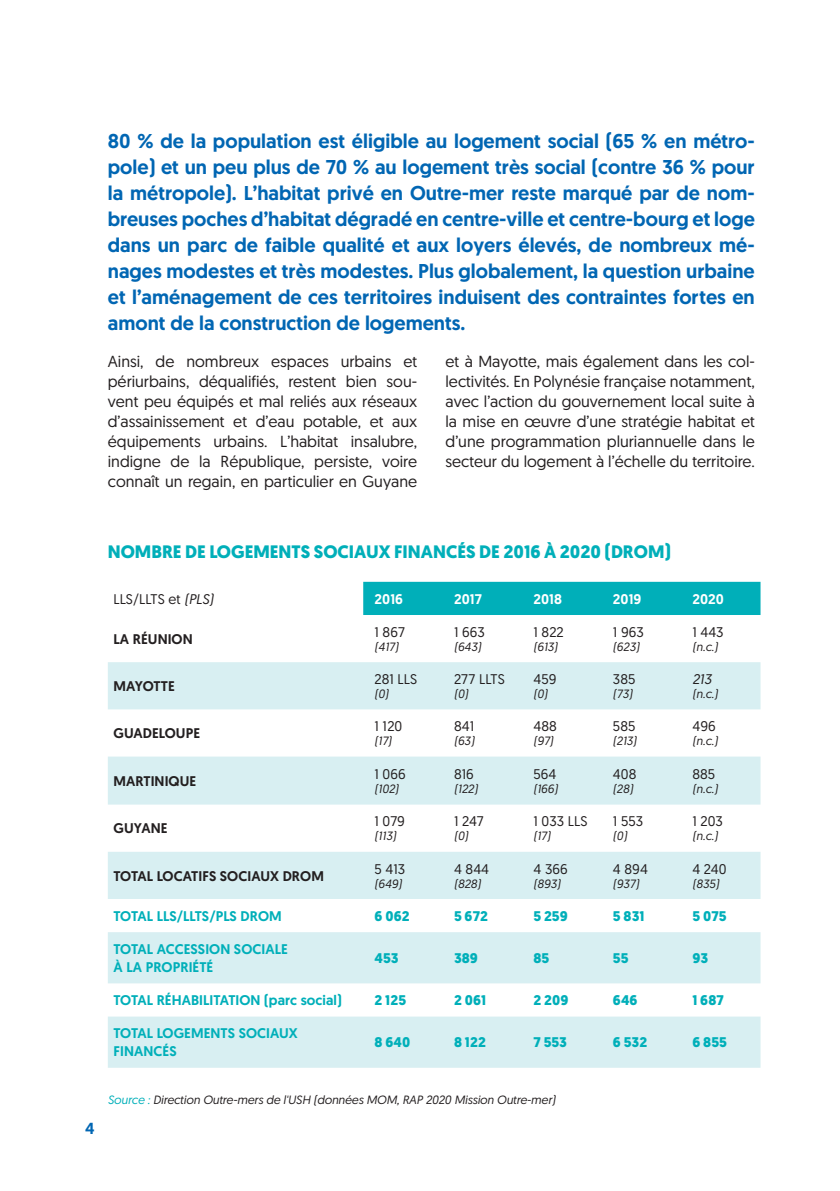
<style>
.page{position:relative;width:840px;height:1191px;background:#fff}
.page>*{position:absolute;margin:0;border:0;box-sizing:border-box;transform-origin:0 0}
.Texte_courant{font:500 20px/26px "Geomanist";color:#0166b3;text-align:justify}
.Texte_courant-2{font:700 18px "Geomanist";color:#00afb9}
.Texte_courant-3{font:16px/20px "Geomanist";color:#231f20;text-align:justify}
.t1{font:500 16px "Geomanist";color:#0166b3}
.Texte_courant-4{font:14px "Geomanist";letter-spacing:.005em;color:#231f20}
.Texte_courant-5{font:500 14px/18px "Geomanist";letter-spacing:.005em;color:#00afb9}
.Texte_courant-6{font:700 14px "Geomanist";letter-spacing:.005em;color:#00afb9}
.Texte_courant-7{font:500 14px "Geomanist";letter-spacing:.005em;color:#231f20}
.Texte_courant-8{font:500 14px "Geomanist";letter-spacing:.005em;color:#fff}
.Texte_courant-9{font:italic 14px "Geomanist";color:#231f20}
.Texte_courant-10{font:italic 12px "Geomanist";color:#231f20}
.s1{font-style:italic}
.s2{color:#00afb9}
</style>
<div class="page">
<div style="left:363px;top:582px;width:397px;height:33px;background:#00afb9"></div>
<svg style="left:108px;top:662px;width:652px;height:405px;fill:#d8eff2"></svg>
<p class="Texte_courant" style="left:108px;top:128px;width:648px">80 % de la population est éligible au logement social (65 % en métro&shy;pole) et un peu plus de 70 % au logement très social (contre 36 % pour la métropole). L’habitat privé en Outre-mer reste marqué par de nom&shy;breuses poches d’habitat dégradé en centre-ville et centre-bourg et loge dans un parc de faible qualité et aux loyers élevés, de nombreux mé&shy;nages modestes et très modestes. Plus globalement, la question urbaine et l’aménagement de ces territoires induisent des contraintes fortes en amont de la construction de logements.</p>
<p class="Texte_courant-3" style="left:108px;top:351px;width:310px">Ainsi, de nombreux espaces urbains et périurbains, déqualifiés, restent bien sou&shy;vent peu équipés et mal reliés aux réseaux d’assainissement et d’eau potable, et aux équipements urbains. L’habitat insalubre, indigne de la République, persiste, voire connaît un regain, en particulier en Guyane</p>
<p class="Texte_courant-3" style="left:445px;top:351px;width:310px">et à Mayotte, mais également dans les col&shy;lectivités. En Polynésie française notamment, avec l’action du gouvernement local suite à la mise en œuvre d’une stratégie habitat et d’une programmation pluriannuelle dans le secteur du logement à l’échelle du territoire.</p>
<p class="t1" style="left:85px;top:1118px;width:11px">4</p>
<p class="Texte_courant-2" style="left:108px;top:539px;width:564px">NOMBRE DE LOGEMENTS SOCIAUX FINANCÉS DE 2016 À 2020 (DROM)</p>
<p class="Texte_courant-4" style="left:113px;top:589px;width:101px">LLS/LLTS et <span class="s1">(PLS)</span></p>
<p class="Texte_courant-8" style="left:374px;top:589px;width:30px">2016</p>
<p class="Texte_courant-8" style="left:454px;top:589px;width:29px">2017</p>
<p class="Texte_courant-8" style="left:533px;top:589px;width:30px">2018</p>
<p class="Texte_courant-8" style="left:612px;top:589px;width:30px">2019</p>
<p class="Texte_courant-8" style="left:692px;top:589px;width:33px">2020</p>
<p class="Texte_courant-7" style="left:113px;top:629px;width:81px">LA RÉUNION</p>
<p class="Texte_courant-4" style="left:374px;top:623px;width:32px">1 867</p>
<p class="Texte_courant-10" style="left:374px;top:639px;width:25px">(417)</p>
<p class="Texte_courant-4" style="left:454px;top:623px;width:32px">1 663</p>
<p class="Texte_courant-10" style="left:454px;top:639px;width:28px">(643)</p>
<p class="Texte_courant-4" style="left:533px;top:623px;width:32px">1 822</p>
<p class="Texte_courant-10" style="left:533px;top:639px;width:25px">(613)</p>
<p class="Texte_courant-4" style="left:612px;top:623px;width:32px">1 963</p>
<p class="Texte_courant-10" style="left:612px;top:639px;width:28px">(623)</p>
<p class="Texte_courant-4" style="left:692px;top:623px;width:33px">1 443</p>
<p class="Texte_courant-10" style="left:692px;top:639px;width:27px">(n.c.)</p>
<p class="Texte_courant-7" style="left:113px;top:677px;width:63px">MAYOTTE</p>
<p class="Texte_courant-7" style="left:113px;top:724px;width:88px">GUADELOUPE</p>
<p class="Texte_courant-7" style="left:113px;top:771px;width:84px">MARTINIQUE</p>
<p class="Texte_courant-7" style="left:113px;top:819px;width:55px">GUYANE</p>
<p class="Texte_courant-7" style="left:113px;top:866px;width:212px">TOTAL LOCATIFS SOCIAUX DROM</p>
<p class="Texte_courant-4" style="left:374px;top:670px;width:44px">281 LLS</p>
<p class="Texte_courant-10" style="left:374px;top:686px;width:15px">(0)</p>
<p class="Texte_courant-4" style="left:454px;top:670px;width:52px">277 LLTS</p>
<p class="Texte_courant-10" style="left:454px;top:686px;width:15px">(0)</p>
<p class="Texte_courant-4" style="left:533px;top:670px;width:24px">459</p>
<p class="Texte_courant-10" style="left:533px;top:686px;width:15px">(0)</p>
<p class="Texte_courant-4" style="left:612px;top:670px;width:24px">385</p>
<p class="Texte_courant-10" style="left:612px;top:686px;width:21px">(73)</p>
<p class="Texte_courant-9" style="left:692px;top:670px;width:20px">213</p>
<p class="Texte_courant-10" style="left:692px;top:686px;width:27px">(n.c.)</p>
<p class="Texte_courant-4" style="left:374px;top:717px;width:29px">1 120</p>
<p class="Texte_courant-10" style="left:374px;top:733px;width:18px">(17)</p>
<p class="Texte_courant-4" style="left:454px;top:717px;width:22px">841</p>
<p class="Texte_courant-10" style="left:454px;top:733px;width:22px">(63)</p>
<p class="Texte_courant-4" style="left:533px;top:717px;width:25px">488</p>
<p class="Texte_courant-10" style="left:533px;top:733px;width:21px">(97)</p>
<p class="Texte_courant-4" style="left:612px;top:717px;width:24px">585</p>
<p class="Texte_courant-10" style="left:612px;top:733px;width:25px">(213)</p>
<p class="Texte_courant-4" style="left:692px;top:717px;width:25px">496</p>
<p class="Texte_courant-10" style="left:692px;top:733px;width:27px">(n.c.)</p>
<p class="Texte_courant-4" style="left:374px;top:765px;width:33px">1 066</p>
<p class="Texte_courant-10" style="left:374px;top:781px;width:25px">(102)</p>
<p class="Texte_courant-4" style="left:454px;top:765px;width:21px">816</p>
<p class="Texte_courant-10" style="left:454px;top:781px;width:25px">(122)</p>
<p class="Texte_courant-4" style="left:533px;top:765px;width:24px">564</p>
<p class="Texte_courant-10" style="left:533px;top:781px;width:26px">(166)</p>
<p class="Texte_courant-4" style="left:612px;top:765px;width:25px">408</p>
<p class="Texte_courant-10" style="left:612px;top:781px;width:22px">(28)</p>
<p class="Texte_courant-4" style="left:692px;top:765px;width:24px">885</p>
<p class="Texte_courant-10" style="left:692px;top:781px;width:27px">(n.c.)</p>
<p class="Texte_courant-4" style="left:374px;top:812px;width:32px">1 079</p>
<p class="Texte_courant-10" style="left:374px;top:828px;width:23px">(113)</p>
<p class="Texte_courant-4" style="left:454px;top:812px;width:31px">1 247</p>
<p class="Texte_courant-10" style="left:454px;top:828px;width:15px">(0)</p>
<p class="Texte_courant-4" style="left:533px;top:812px;width:55px">1 033 LLS</p>
<p class="Texte_courant-10" style="left:533px;top:828px;width:18px">(17)</p>
<p class="Texte_courant-4" style="left:612px;top:812px;width:32px">1 553</p>
<p class="Texte_courant-10" style="left:612px;top:828px;width:15px">(0)</p>
<p class="Texte_courant-4" style="left:692px;top:812px;width:32px">1 203</p>
<p class="Texte_courant-10" style="left:692px;top:828px;width:27px">(n.c.)</p>
<p class="Texte_courant-4" style="left:374px;top:859px;width:32px">5 413</p>
<p class="Texte_courant-10" style="left:374px;top:875px;width:29px">(649)</p>
<p class="Texte_courant-4" style="left:454px;top:859px;width:37px">4 844</p>
<p class="Texte_courant-10" style="left:454px;top:875px;width:28px">(828)</p>
<p class="Texte_courant-4" style="left:533px;top:859px;width:36px">4 366</p>
<p class="Texte_courant-10" style="left:533px;top:875px;width:28px">(893)</p>
<p class="Texte_courant-4" style="left:612px;top:859px;width:36px">4 894</p>
<p class="Texte_courant-10" style="left:612px;top:875px;width:28px">(937)</p>
<p class="Texte_courant-4" style="left:692px;top:859px;width:36px">4 240</p>
<p class="Texte_courant-10" style="left:692px;top:875px;width:28px">(835)</p>
<p class="Texte_courant-5" style="left:113px;top:906px;width:170px">TOTAL LLS/LLTS/PLS DROM</p>
<p class="Texte_courant-6" style="left:374px;top:906px;width:36px">6 062</p>
<p class="Texte_courant-6" style="left:454px;top:906px;width:35px">5 672</p>
<p class="Texte_courant-6" style="left:533px;top:906px;width:36px">5 259</p>
<p class="Texte_courant-6" style="left:612px;top:906px;width:33px">5 831</p>
<p class="Texte_courant-6" style="left:692px;top:906px;width:36px">5 075</p>
<p class="Texte_courant-5" style="left:113px;top:940px;width:176px">TOTAL ACCESSION SOCIALE<br>À LA PROPRIÉTÉ</p>
<p class="Texte_courant-6" style="left:374px;top:948px;width:25px">453</p>
<p class="Texte_courant-6" style="left:454px;top:948px;width:25px">389</p>
<p class="Texte_courant-6" style="left:533px;top:948px;width:17px">85</p>
<p class="Texte_courant-6" style="left:612px;top:948px;width:17px">55</p>
<p class="Texte_courant-6" style="left:692px;top:948px;width:17px">93</p>
<p class="Texte_courant-5" style="left:113px;top:991px;width:229px">TOTAL RÉHABILITATION (parc social)</p>
<p class="Texte_courant-6" style="left:374px;top:991px;width:33px">2 125</p>
<p class="Texte_courant-6" style="left:454px;top:991px;width:34px">2 061</p>
<p class="Texte_courant-6" style="left:533px;top:991px;width:36px">2 209</p>
<p class="Texte_courant-6" style="left:612px;top:991px;width:26px">646</p>
<p class="Texte_courant-6" style="left:692px;top:991px;width:33px">1 687</p>
<p class="Texte_courant-5" style="left:113px;top:1024px;width:186px">TOTAL LOGEMENTS SOCIAUX<br>FINANCÉS</p>
<p class="Texte_courant-6" style="left:374px;top:1033px;width:37px">8 640</p>
<p class="Texte_courant-6" style="left:454px;top:1033px;width:33px">8 122</p>
<p class="Texte_courant-6" style="left:533px;top:1033px;width:35px">7 553</p>
<p class="Texte_courant-6" style="left:612px;top:1033px;width:36px">6 532</p>
<p class="Texte_courant-6" style="left:692px;top:1033px;width:36px">6 855</p>
<p class="Texte_courant-10" style="left:108px;top:1091px;width:449px"><span class="s2">Source :</span> Direction Outre-mers de l'USH (données MOM, RAP 2020 Mission Outre-mer)</p>
</div>
